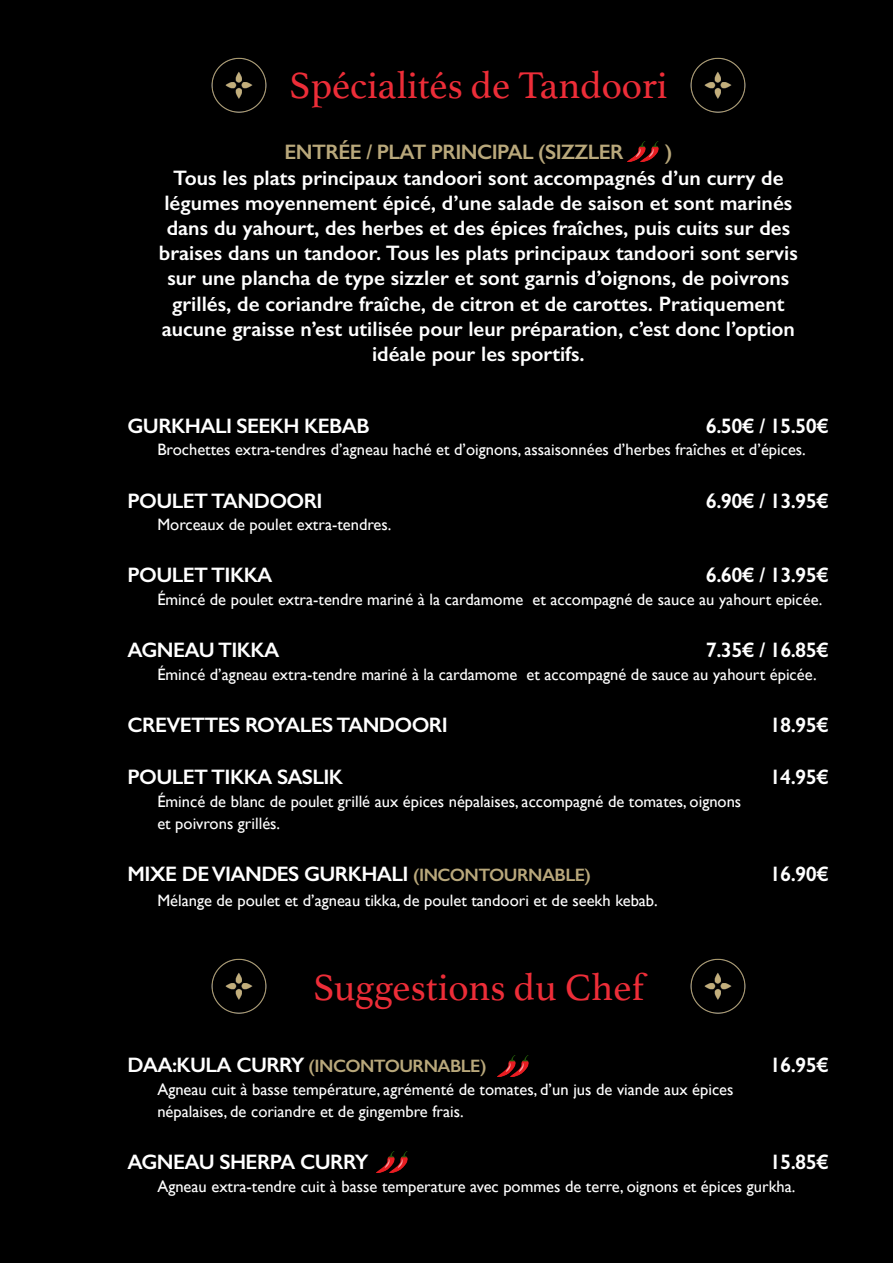
<style>
.page{position:relative;width:893px;height:1263px;background:#000}
.page>*{position:absolute;margin:0;border:0;box-sizing:border-box;transform-origin:0 0}
.t1{font:39px "Athelas";color:#ed2d38}
.t2{font:600 21px/25.2px "Gill Sans";color:#fff;text-align:center}
.t3{font:600 21px "Gill Sans";letter-spacing:-.03em;color:#fff}
.t4{font:600 21px "Gill Sans";letter-spacing:-.03em;color:#b9a87b}
.t5{font:600 18px "Gill Sans";letter-spacing:-.03em;color:#b9a87b}
.t6{font:16.5px/22.5px "Gill Sans";color:#fff}
.s1{font-size:18px;color:#b9a87b}
.s2{font-size:21px;color:#fff}
</style>
<div class="page">
<img style="left:211px;top:57px;width:56px;height:56px">
<img style="left:690px;top:57px;width:56px;height:56px">
<img style="left:211px;top:958px;width:56px;height:56px">
<img style="left:690px;top:958px;width:56px;height:56px">
<img style="left:628px;top:141px;width:31px;height:21px">
<img style="left:497px;top:1056px;width:32px;height:20px">
<img style="left:376px;top:1152px;width:32px;height:20px">
<h1 class="t1" style="left:289px;top:64px;width:380px">Spécialités de Tandoori</h1>
<p class="t4" style="left:285px;top:139px;width:341px">ENTRÉE / PLAT PRINCIPAL (SIZZLER</p>
<p class="t4" style="left:665px;top:139px;width:9px">)</p>
<p class="t2" style="left:159px;top:165px;width:641px">Tous les plats principaux tandoori sont accompagnés d’un curry de légumes moyennement épicé, d’une salade de saison et sont marinés dans du yahourt, des herbes et des épices fraîches, puis cuits sur des braises dans un tandoor. Tous les plats principaux tandoori sont servis sur une plancha de type sizzler et sont garnis d’oignons, de poivrons grillés, de coriandre fraîche, de citron et de carottes. Pratiquement aucune graisse n’est utilisée pour leur préparation, c’est donc l’option idéale pour les sportifs.</p>
<p class="t3" style="left:128px;top:413px;width:244px">GURKHALI SEEKH KEBAB</p>
<p class="t2" style="left:706px;top:413px;width:125px">6.50€ / 15.50€</p>
<p class="t6" style="left:157px;top:438px;width:650px">Brochettes extra-tendres d’agneau haché et d’oignons, assaisonnées d’herbes fraîches et d’épices.</p>
<p class="t3" style="left:128px;top:488px;width:197px">POULET TANDOORI</p>
<p class="t2" style="left:706px;top:488px;width:125px">6.90€ / 13.95€</p>
<p class="t6" style="left:157px;top:513px;width:236px">Morceaux de poulet extra-tendres.</p>
<p class="t3" style="left:128px;top:562px;width:147px">POULET TIKKA</p>
<p class="t2" style="left:706px;top:562px;width:125px">6.60€ / 13.95€</p>
<p class="t6" style="left:157px;top:588px;width:667px">Émincé de poulet extra-tendre mariné à la cardamome et accompagné de sauce au yahourt epicée.</p>
<p class="t3" style="left:128px;top:637px;width:153px">AGNEAU TIKKA</p>
<p class="t2" style="left:706px;top:637px;width:125px">7.35€ / 16.85€</p>
<p class="t6" style="left:157px;top:663px;width:661px">Émincé d’agneau extra-tendre mariné à la cardamome et accompagné de sauce au yahourt épicée.</p>
<p class="t3" style="left:128px;top:712px;width:322px">CREVETTES ROYALES TANDOORI</p>
<p class="t2" style="left:770px;top:712px;width:61px">18.95€</p>
<p class="t3" style="left:128px;top:764px;width:217px">POULET TIKKA SASLIK</p>
<p class="t2" style="left:770px;top:764px;width:61px">14.95€</p>
<p class="t6" style="left:157px;top:789px;width:585px">Émincé de blanc de poulet grillé aux épices népalaises, accompagné de tomates, oignons et poivrons grillés.</p>
<p class="t3" style="left:128px;top:861px;width:465px">MIXE DE VIANDES GURKHALI <span class="s1">(INCONTOURNABLE)</span></p>
<p class="t2" style="left:770px;top:861px;width:61px">16.90€</p>
<p class="t6" style="left:157px;top:889px;width:502px">Mélange de poulet et d’agneau tikka, de poulet tandoori et de seekh kebab.</p>
<h1 class="t1" style="left:313px;top:966px;width:332px">Suggestions du Chef</h1>
<p class="t5" style="left:128px;top:1055px;width:360px"><span class="s2">DAA:KULA CURRY</span> (INCONTOURNABLE)</p>
<p class="t2" style="left:770px;top:1052px;width:61px">16.95€</p>
<p class="t6" style="left:157px;top:1077px;width:578px">Agneau cuit à basse température, agrémenté de tomates, d’un jus de viande aux épices népalaises, de coriandre et de gingembre frais.</p>
<p class="t3" style="left:128px;top:1149px;width:242px">AGNEAU SHERPA CURRY</p>
<p class="t2" style="left:770px;top:1149px;width:61px">15.85€</p>
<p class="t6" style="left:157px;top:1175px;width:640px">Agneau extra-tendre cuit à basse temperature avec pommes de terre, oignons et épices gurkha.</p>
</div>
